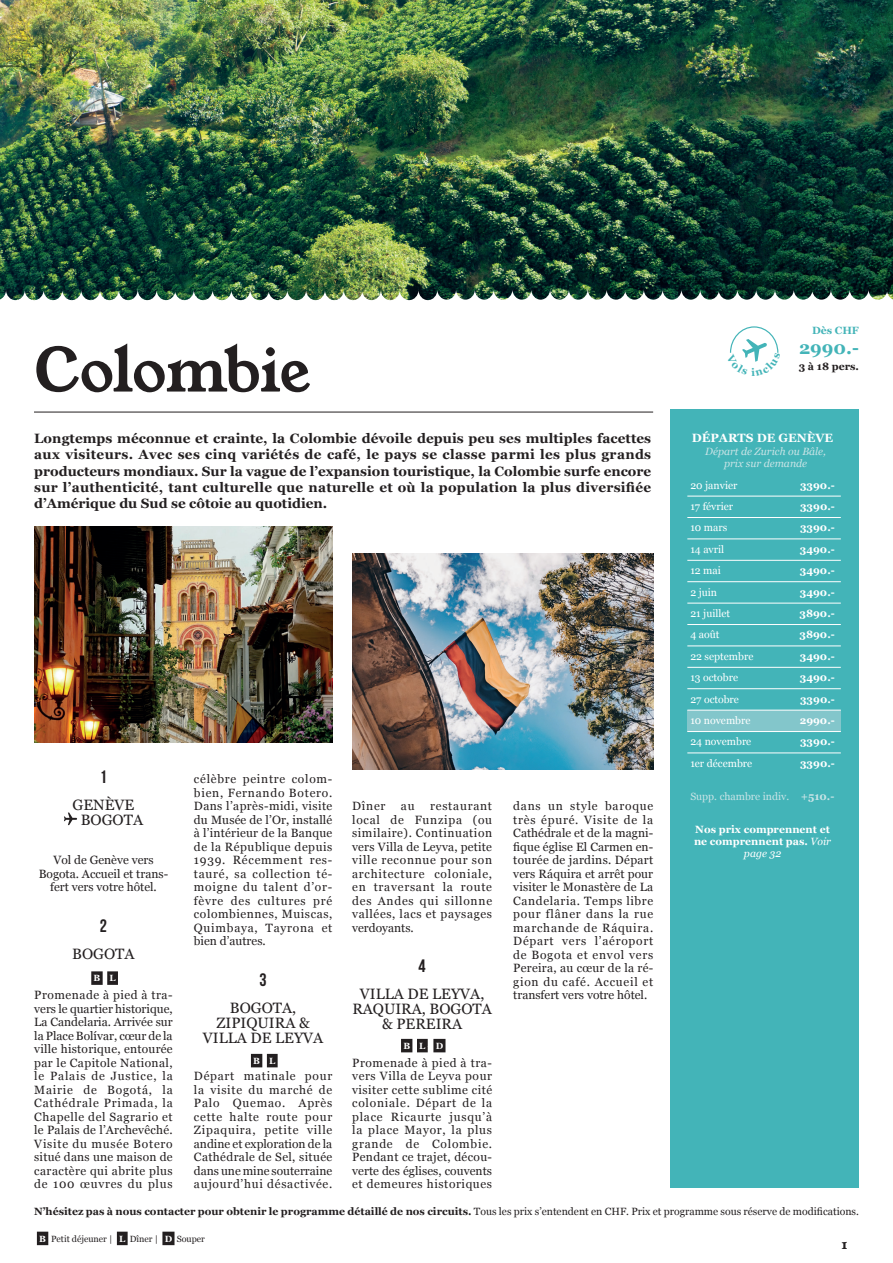
<style>
.page{position:relative;width:893px;height:1263px;background:#fff}
.page>*{position:absolute;margin:0;border:0;box-sizing:border-box;transform-origin:0 0}
.t1{font:60px "Young Serif";letter-spacing:-.025em;color:#231f20}
.t2{font:700 18px "Georgia";color:#43b4b8}
.t3{font:18px "Bebas Neue";color:#231f20}
.t4{font:15px/15px "Georgia";color:#231f20;text-align:center}
.t5{font:700 13.5px/16.2px "Georgia";color:#231f20;text-align:justify}
.t6{font:13.05px "Young Serif";color:#231f20}
.t7{font:12px/13.5px "Georgia";letter-spacing:.035em;color:#231f20;text-align:justify}
.t8{font:12px/13.5px "Georgia";color:#231f20;text-align:center}
.t9{font:700 12px "Georgia";color:#fff}
.t10{font:700 10.5px "Georgia";color:#231f20}
.t11{font:700 10.5px/11.7px "Georgia";color:#fff;text-align:center}
.t12{font:10.5px "Georgia";color:#fff}
.t13{font:italic 10.5px/12.6px "Georgia";color:#c9e4e6;text-align:center}
.t14{font:10.5px "Georgia";color:#c9e4e6}
.t15{font:700 10.5px "Georgia";color:#43b4b8}
.t16{font:9px "Georgia";color:#231f20}
.t17{font:700 9px "Georgia";color:#fff}
.s1{font-weight:700}
.s2{font-weight:400;font-style:italic}
.s3{font-weight:400}
.s4{font-weight:700;color:#fff}
</style>
<div class="page">
<hr style="left:34px;top:412px;width:619px;height:1px;background:#231f20">
<div style="left:37px;top:1232px;width:11px;height:13px;background:#231f20"></div>
<div style="left:117px;top:1232px;width:11px;height:13px;background:#231f20"></div>
<div style="left:162px;top:1232px;width:13px;height:13px;background:#231f20"></div>
<img style="left:465px;top:0;width:428px;height:300px">
<img style="left:0;top:0;width:465px;height:300px">
<div style="left:670px;top:409px;width:188px;height:778px;background:#43b4b8"></div>
<div style="left:251px;top:1054px;width:11px;height:13px;background:#231f20"></div>
<div style="left:267px;top:1054px;width:11px;height:13px;background:#231f20"></div>
<div style="left:401px;top:1039px;width:11px;height:13px;background:#231f20"></div>
<div style="left:417px;top:1039px;width:11px;height:13px;background:#231f20"></div>
<div style="left:433px;top:1039px;width:12px;height:13px;background:#231f20"></div>
<div style="left:91px;top:971px;width:12px;height:14px;background:#231f20"></div>
<div style="left:107px;top:971px;width:11px;height:14px;background:#231f20"></div>
<svg style="left:64px;top:812px;width:13px;height:13px"></svg>
<img style="left:34px;top:526px;width:298px;height:216px">
<img style="left:352px;top:554px;width:301px;height:216px">
<div style="left:687px;top:710px;width:154px;height:21px;background:#83c6cb"></div>
<hr style="left:687px;top:496px;width:154px;height:1px;background:#fff">
<hr style="left:687px;top:517px;width:154px;height:1px;background:#fff">
<hr style="left:687px;top:539px;width:154px;height:1px;background:#fff">
<hr style="left:687px;top:560px;width:154px;height:1px;background:#fff">
<hr style="left:687px;top:581px;width:154px;height:1px;background:#fff">
<hr style="left:687px;top:603px;width:154px;height:1px;background:#fff">
<hr style="left:687px;top:624px;width:154px;height:1px;background:#fff">
<hr style="left:687px;top:646px;width:154px;height:1px;background:#fff">
<hr style="left:687px;top:667px;width:154px;height:1px;background:#fff">
<hr style="left:687px;top:688px;width:154px;height:1px;background:#fff">
<hr style="left:687px;top:710px;width:154px;height:1px;background:#fff">
<hr style="left:687px;top:731px;width:154px;height:1px;background:#fff">
<hr style="left:687px;top:753px;width:154px;height:1px;background:#fff">
<svg style="left:730px;top:326px;width:49px;height:36px"></svg>
<h1 class="t1" style="left:34px;top:329px;width:278px">Colombie</h1>
<p class="t5" style="left:34px;top:430px;width:619px">Longtemps méconnue et crainte, la Colombie dévoile depuis peu ses multiples facettes aux visiteurs. Avec ses cinq variétés de café, le pays se classe parmi les plus grands producteurs mondiaux. Sur la vague de l’expansion touristique, la Colombie surfe encore sur l’authenticité, tant culturelle que naturelle et où la population la plus diversifiée d’Amérique du Sud se côtoie au quotidien.</p>
<h2 class="t3" style="left:100px;top:767px;width:9px">1</h2>
<p class="t4" style="left:73px;top:797px;width:72px">GENÈVE<br>BOGOTA</p>
<p class="t8" style="left:39px;top:853px;width:131px">Vol de Genève vers<br>Bogota. Accueil et trans&shy;fert vers votre hôtel.</p>
<h2 class="t3" style="left:100px;top:915px;width:9px">2</h2>
<p class="t4" style="left:72px;top:945px;width:64px">BOGOTA</p>
<p class="t17" style="left:94px;top:971px;width:24px">B L</p>
<p class="t7" style="left:34px;top:988px;width:140px">Promenade à pied à tra&shy;vers le quartier historique, La Candelaria. Arrivée sur la Place Bolívar, cœur de la ville historique, entourée par le Capitole National, le Palais de Justice, la Mairie de Bogotá, la Cathédrale Primada, la Chapelle del Sagrario et le Palais de l’Archevêché.<br>Visite du musée Botero situé dans une maison de caractère qui abrite plus de 100 œuvres du plus</p>
<p class="t7" style="left:194px;top:772px;width:140px">célèbre peintre colom&shy;bien, Fernando Botero.<br>Dans l’après-midi, visite du Musée de l’Or, installé à l’intérieur de la Banque de la République depuis 1939. Récemment res&shy;tauré, sa collection té&shy;moigne du talent d’or&shy;fèvre des cultures pré colombiennes, Muiscas, Quimbaya, Tayrona et bien d’autres.</p>
<h2 class="t3" style="left:260px;top:969px;width:9px">3</h2>
<p class="t4" style="left:203px;top:999px;width:122px">BOGOTA,<br>ZIPIQUIRA &amp;<br>VILLA DE LEYVA</p>
<p class="t17" style="left:253px;top:1054px;width:24px">B L</p>
<p class="t7" style="left:194px;top:1069px;width:140px">Départ matinale pour la visite du marché de Palo Quemao. Après cette halte route pour Zipaquira, petite ville andine et exploration de la Cathédrale de Sel, située dans une mine souterraine aujourd’hui désactivée.</p>
<p class="t7" style="left:352px;top:799px;width:35px">Dîner</p>
<p class="t7" style="left:401px;top:799px;width:15px">au</p>
<p class="t7" style="left:352px;top:799px;width:141px;text-indent:78px">restaurant local de Funzipa (ou similaire). Continuation vers Villa de Leyva, petite ville reconnue pour son architecture coloniale, en traversant la route des Andes qui sillonne vallées, lacs et paysages verdoyants.</p>
<h2 class="t3" style="left:419px;top:956px;width:9px">4</h2>
<p class="t4" style="left:352px;top:986px;width:141px">VILLA DE LEYVA,<br>RAQUIRA, BOGOTA &amp; PEREIRA</p>
<p class="t17" style="left:403px;top:1039px;width:41px">B L - D</p>
<p class="t7" style="left:352px;top:1055px;width:141px">Promenade à pied à tra&shy;vers Villa de Leyva pour visiter cette sublime cité coloniale. Départ de la place Ricaurte jusqu’à la place Mayor, la plus grande de Colombie.<br>Pendant ce trajet, décou&shy;verte des églises, couvents et demeures historiques</p>
<p class="t7" style="left:513px;top:799px;width:141px">dans un style baroque très épuré. Visite de la Cathédrale et de la magni&shy;fique église El Carmen en&shy;tourée de jardins. Départ vers Ráquira et arrêt pour visiter le Monastère de La Candelaria. Temps libre pour flâner dans la rue marchande de Ráquira.<br>Départ vers l’aéroport de Bogota et envol vers Pereira, au cœur de la ré&shy;gion du café. Accueil et transfert vers votre hôtel.</p>
<p class="t15" style="left:812px;top:323px;width:48px">Dès CHF</p>
<h2 class="t2" style="left:799px;top:334px;width:61px">2990.-</h2>
<p class="t10" style="left:799px;top:358px;width:62px">3 à 18 pers.</p>
<p class="t9" style="left:692px;top:429px;width:143px">DÉPARTS DE GENÈVE</p>
<p class="t13" style="left:705px;top:444px;width:122px">Départ de Zurich ou Bâle, prix sur demande</p>
<p class="t12" style="left:690px;top:477px;width:49px">20 janvier</p>
<p class="t11" style="left:800px;top:479px;width:36px">3390.-</p>
<p class="t12" style="left:690px;top:499px;width:44px">17 février</p>
<p class="t11" style="left:800px;top:500px;width:36px">3390.-</p>
<p class="t12" style="left:690px;top:520px;width:38px">10 mars</p>
<p class="t11" style="left:800px;top:521px;width:36px">3390.-</p>
<p class="t12" style="left:690px;top:541px;width:35px">14 avril</p>
<p class="t11" style="left:800px;top:543px;width:36px">3490.-</p>
<p class="t12" style="left:690px;top:563px;width:32px">12 mai</p>
<p class="t11" style="left:800px;top:564px;width:36px">3490.-</p>
<p class="t12" style="left:690px;top:584px;width:28px">2 juin</p>
<p class="t11" style="left:800px;top:586px;width:36px">3490.-</p>
<p class="t12" style="left:690px;top:606px;width:41px">21 juillet</p>
<p class="t11" style="left:799px;top:607px;width:37px">3890.-</p>
<p class="t12" style="left:690px;top:627px;width:31px">4 août</p>
<p class="t11" style="left:799px;top:628px;width:37px">3890.-</p>
<p class="t12" style="left:690px;top:648px;width:65px">22 septembre</p>
<p class="t11" style="left:800px;top:650px;width:36px">3490.-</p>
<p class="t12" style="left:690px;top:670px;width:49px">13 octobre</p>
<p class="t11" style="left:800px;top:671px;width:36px">3490.-</p>
<p class="t12" style="left:690px;top:691px;width:50px">27 octobre</p>
<p class="t11" style="left:800px;top:693px;width:36px">3390.-</p>
<p class="t12" style="left:690px;top:713px;width:62px">10 novembre</p>
<p class="t11" style="left:800px;top:714px;width:36px">2990.-</p>
<p class="t12" style="left:690px;top:734px;width:62px">24 novembre</p>
<p class="t11" style="left:800px;top:735px;width:36px">3390.-</p>
<p class="t12" style="left:690px;top:755px;width:63px">1er décembre</p>
<p class="t11" style="left:800px;top:757px;width:36px">3390.-</p>
<p class="t14" style="left:690px;top:789px;width:145px">Supp. chambre indiv. <span class="s1">+510.-</span></p>
<p class="t11" style="left:694px;top:823px;width:139px">Nos prix comprennent et ne comprennent pas. <span class="s2">Voir page 32</span></p>
<p class="t10" style="left:34px;top:1203px;width:826px">N’hésitez pas à nous contacter pour obtenir le programme détaillé de nos circuits. <span class="s3">Tous les prix s’entendent en CHF. Prix et programme sous réserve de modifications.</span></p>
<p class="t16" style="left:39px;top:1232px;width:167px"><span class="s4">B</span> Petit déjeuner | <span class="s4">L</span> Dîner | <span class="s4">D</span> Souper</p>
<p class="t6" style="left:842px;top:1235px;width:7px">1</p>
</div>
